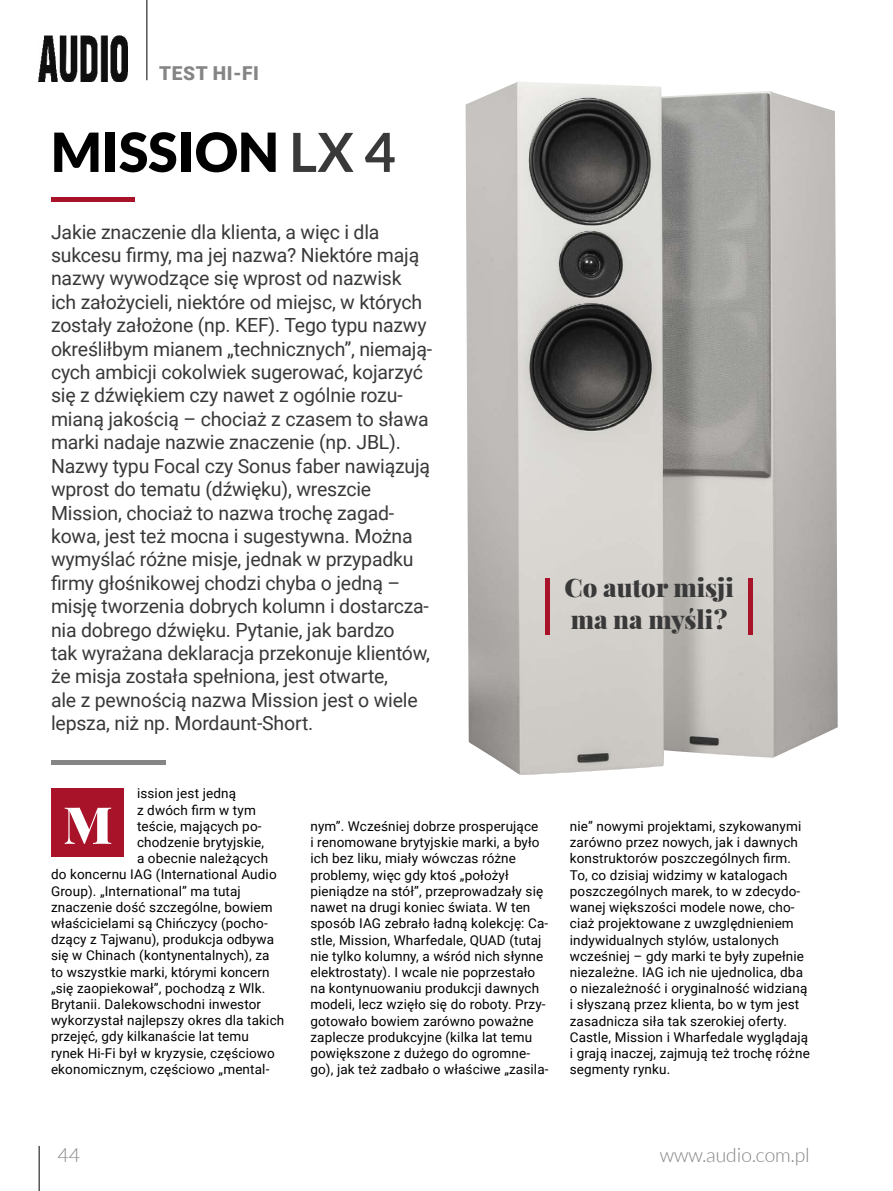
<style>
.page{position:relative;width:893px;height:1191px;background:#fff}
.page>*{position:absolute;margin:0;border:0;box-sizing:border-box;transform-origin:0 0}
.t1{font:900 54px "Lato";color:#000}
.t2{font:900 51.15px "Playfair Display";color:#fff}
.t3{font:900 25.5px/31.5px "Playfair Display";color:#393939}
.t4{font:19.5px/23.4px "Roboto";letter-spacing:-.01em;color:#393939}
.t5{font:300 19.5px "Lato";color:#858585}
.t6{font:900 19.2px "Roboto";letter-spacing:.035em;color:#858585}
.t7{font:13.5px/16.2px "Roboto";letter-spacing:.01em;color:#000}
.s1{font-weight:700;color:#393939}
</style>
<div class="page">
<hr style="left:39px;top:1145px;width:1px;height:46px;background:#000">
<hr style="left:147px;top:0;width:1px;height:80px;background:#000">
<img style="left:39px;top:35px;width:89px;height:46px">
<hr style="left:51px;top:197px;width:84px;height:4px;background:#a9132a">
<hr style="left:51px;top:760px;width:114px;height:4px;background:#858585">
<div style="left:51px;top:788px;width:73px;height:68px;background:#a9132a"></div>
<img style="left:466px;top:81px;width:372px;height:694px">
<hr style="left:546px;top:578px;width:4px;height:56px;background:#a9132a">
<div style="left:748px;top:578px;width:5px;height:56px;background:#a9132a"></div>
<h3 class="t6" style="left:159px;top:60px;width:101px">TEST HI-FI</h3>
<h1 class="t1" style="left:51px;top:120px;width:346px">MISSION <span class="s1">LX 4</span></h1>
<p class="t4" style="left:51px;top:219px;width:383px">Jakie znaczenie dla klienta, a więc i dla sukcesu firmy, ma jej nazwa? Niektóre mają nazwy wywodzące się wprost od nazwisk<br>ich założycieli, niektóre od miejsc, w których zostały założone (np. KEF). Tego typu nazwy określiłbym mianem „technicznych”, niemają&shy;cych ambicji cokolwiek sugerować, kojarzyć się z dźwiękiem czy nawet z ogólnie rozu&shy;mianą jakością – chociaż z czasem to sława marki nadaje nazwie znaczenie (np. JBL).<br>Nazwy typu Focal czy Sonus faber nawiązują wprost do tematu (dźwięku), wreszcie Mission, chociaż to nazwa trochę zagad&shy;kowa, jest też mocna i sugestywna. Można wymyślać różne misje, jednak w przypadku firmy głośnikowej chodzi chyba o jedną – misję tworzenia dobrych kolumn i dostarcza&shy;nia dobrego dźwięku. Pytanie, jak bardzo<br>tak wyrażana deklaracja przekonuje klientów, że misja została spełniona, jest otwarte,<br>ale z pewnością nazwa Mission jest o wiele lepsza, niż np. Mordaunt-Short.</p>
<h3 class="t3" style="left:564px;top:572px;width:171px">Co autor misji ma na myśli?</h3>
<p class="t7" style="left:137px;top:785px;width:101px">ission jest jedną</p>
<p class="t7" style="left:137px;top:801px;width:120px">z dwóch firm w tym</p>
<p class="t7" style="left:137px;top:817px;width:126px">teście, mających po-</p>
<p class="t7" style="left:137px;top:833px;width:129px">chodzenie brytyjskie,</p>
<p class="t7" style="left:137px;top:849px;width:133px">a obecnie należących</p>
<p class="t7" style="left:51px;top:866px;width:227px">do koncernu IAG (International Audio</p>
<p class="t7" style="left:51px;top:882px;width:191px">Group). „International” ma tutaj</p>
<p class="t7" style="left:51px;top:898px;width:223px">znaczenie dość szczególne, bowiem</p>
<p class="t7" style="left:51px;top:914px;width:218px">właścicielami są Chińczycy (pocho-</p>
<p class="t7" style="left:51px;top:930px;width:225px">dzący z Tajwanu), produkcja odbywa</p>
<p class="t7" style="left:51px;top:947px;width:220px">się w Chinach (kontynentalnych), za</p>
<p class="t7" style="left:51px;top:963px;width:220px">to wszystkie marki, którymi koncern</p>
<p class="t7" style="left:51px;top:979px;width:216px">„się zaopiekował”, pochodzą z Wlk.</p>
<p class="t7" style="left:51px;top:995px;width:212px">Brytanii. Dalekowschodni inwestor</p>
<p class="t7" style="left:51px;top:1011px;width:235px">wykorzystał najlepszy okres dla takich</p>
<p class="t7" style="left:51px;top:1028px;width:199px">przejęć, gdy kilkanaście lat temu</p>
<p class="t7" style="left:51px;top:1044px;width:225px">rynek Hi-Fi był w kryzysie, częściowo</p>
<p class="t7" style="left:51px;top:1060px;width:220px">ekonomicznym, częściowo „mental-</p>
<h2 class="t2" style="left:63px;top:791px;width:51px">M</h2>
<p class="t7" style="left:310px;top:817px;width:240px">nym”. Wcześniej dobrze prosperujące<br>i renomowane brytyjskie marki, a było ich bez liku, miały wówczas różne problemy, więc gdy ktoś „położył pieniądze na stół”, przeprowadzały się nawet na drugi koniec świata. W ten sposób IAG zebrało ładną kolekcję: Ca&shy;stle, Mission, Wharfedale, QUAD (tutaj nie tylko kolumny, a wśród nich słynne elektrostaty). I wcale nie poprzestało na kontynuowaniu produkcji dawnych modeli, lecz wzięło się do roboty. Przy&shy;gotowało bowiem zarówno poważne zaplecze produkcyjne (kilka lat temu powiększone z dużego do ogromne&shy;go), jak też zadbało o właściwe „zasila-</p>
<p class="t7" style="left:570px;top:817px;width:241px">nie” nowymi projektami, szykowanymi zarówno przez nowych, jak i dawnych konstruktorów poszczególnych firm.<br>To, co dzisiaj widzimy w katalogach poszczególnych marek, to w zdecydo&shy;wanej większości modele nowe, cho&shy;ciaż projektowane z uwzględnieniem indywidualnych stylów, ustalonych wcześniej – gdy marki te były zupełnie niezależne. IAG ich nie ujednolica, dba o niezależność i oryginalność widzianą i słyszaną przez klienta, bo w tym jest zasadnicza siła tak szerokiej oferty.<br>Castle, Mission i Wharfedale wyglądają i grają inaczej, zajmują też trochę różne segmenty rynku.</p>
<h3 class="t5" style="left:57px;top:1144px;width:24px">44</h3>
<h3 class="t5" style="left:660px;top:1144px;width:151px">www.audio.com.pl</h3>
</div>
